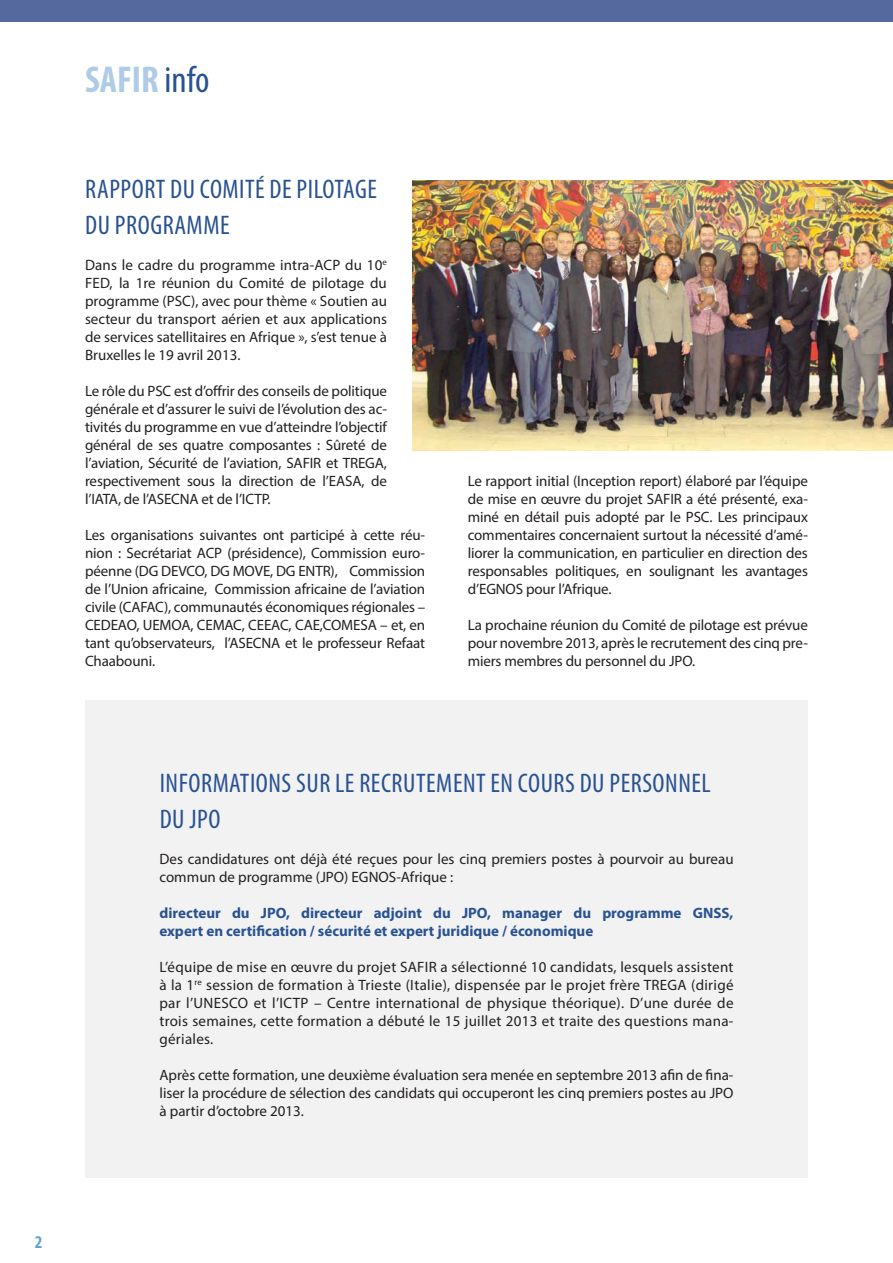
<style>
.page{position:relative;width:893px;height:1263px;background:#fff}
.page>*{position:absolute;margin:0;border:0;box-sizing:border-box;transform-origin:0 0}
.t1{font:700 condensed 37.5px "Myriad Pro";color:#afcbe5}
.t2{font:condensed 27px/36px "Myriad Pro";letter-spacing:.02em;color:#295290}
.t3{font:700 condensed 18px "Myriad Pro";color:#63a5d1}
.t4{font:15px/18px "Myriad Pro";color:#231f20;text-align:justify}
.t5{font:700 15px/18px "Myriad Pro";color:#295290}
.s1{font-weight:400;color:#295290}
</style>
<div class="page">
<div style="left:85px;top:700px;width:723px;height:478px;background:#f2f2f3"></div>
<img style="left:412px;top:181px;width:481px;height:270px">
<div style="left:0;top:0;width:893px;height:21px;background:#55699f"></div>
<h1 class="t1" style="left:85px;top:56px;width:126px">SAFIR <span class="s1">info</span></h1>
<h2 class="t2" style="left:85px;top:171px;width:291px">RAPPORT DU COMITÉ DE PILOTAGE<br>DU PROGRAMME</h2>
<p class="t4" style="left:85px;top:256px;width:303px">Dans le cadre du programme intra-ACP du 10<sup>e </sup>FED, la 1re réunion du Comité de pilotage du programme (PSC), avec pour thème « Soutien au secteur du transport aérien et aux applications de services satellitaires en Afrique », s’est tenue à Bruxelles le 19 avril 2013.</p>
<p class="t4" style="left:85px;top:382px;width:303px">Le rôle du PSC est d’offrir des conseils de politique générale et d’assurer le suivi de l’évolution des ac&shy;tivités du programme en vue d’atteindre l’objectif général de ses quatre composantes : Sûreté de l’aviation, Sécurité de l’aviation, SAFIR et TREGA, respectivement sous la direction de l’EASA, de l’IATA, de l’ASECNA et de l’ICTP.</p>
<p class="t4" style="left:85px;top:526px;width:342px">Les organisations suivantes ont participé à cette réu&shy;nion : Secrétariat ACP (présidence), Commission euro&shy;péenne (DG DEVCO, DG MOVE, DG ENTR), Commission de l’Union africaine, Commission africaine de l’aviation civile (CAFAC), communautés économiques régionales – CEDEAO, UEMOA, CEMAC, CEEAC, CAE,COMESA – et, en tant qu’observateurs, l’ASECNA et le professeur Refaat Chaabouni.</p>
<p class="t4" style="left:468px;top:472px;width:342px">Le rapport initial (Inception report) élaboré par l’équipe de mise en œuvre du projet SAFIR a été présenté, exa&shy;miné en détail puis adopté par le PSC. Les principaux commentaires concernaient surtout la nécessité d’amé&shy;liorer la communication, en particulier en direction des responsables politiques, en soulignant les avantages d’EGNOS pour l’Afrique.</p>
<p class="t4" style="left:468px;top:616px;width:342px">La prochaine réunion du Comité de pilotage est prévue pour novembre 2013, après le recrutement des cinq pre&shy;miers membres du personnel du JPO.</p>
<h2 class="t2" style="left:160px;top:765px;width:542px">INFORMATIONS SUR LE RECRUTEMENT EN COURS DU PERSONNEL<br>DU JPO</h2>
<p class="t4" style="left:159px;top:850px;width:576px">Des candidatures ont déjà été reçues pour les cinq premiers postes à pourvoir au bureau commun de programme (JPO) EGNOS-Afrique :</p>
<p class="t5" style="left:159px;top:903px;width:575px">directeur du JPO, directeur adjoint du JPO, manager du programme GNSS, expert en certification / sécurité et expert juridique / économique</p>
<p class="t4" style="left:159px;top:958px;width:576px">L’équipe de mise en œuvre du projet SAFIR a sélectionné 10 candidats, lesquels assistent à la 1<sup>re</sup> session de formation à Trieste (Italie), dispensée par le projet frère TREGA (dirigé par l’UNESCO et l’ICTP – Centre international de physique théorique). D’une durée de trois semaines, cette formation a débuté le 15 juillet 2013 et traite des questions mana&shy;gériales.</p>
<p class="t4" style="left:159px;top:1066px;width:576px">Après cette formation, une deuxième évaluation sera menée en septembre 2013 afin de fina&shy;liser la procédure de sélection des candidats qui occuperont les cinq premiers postes au JPO à partir d’octobre 2013.</p>
<p class="t3" style="left:35px;top:1231px;width:9px">2</p>
</div>
